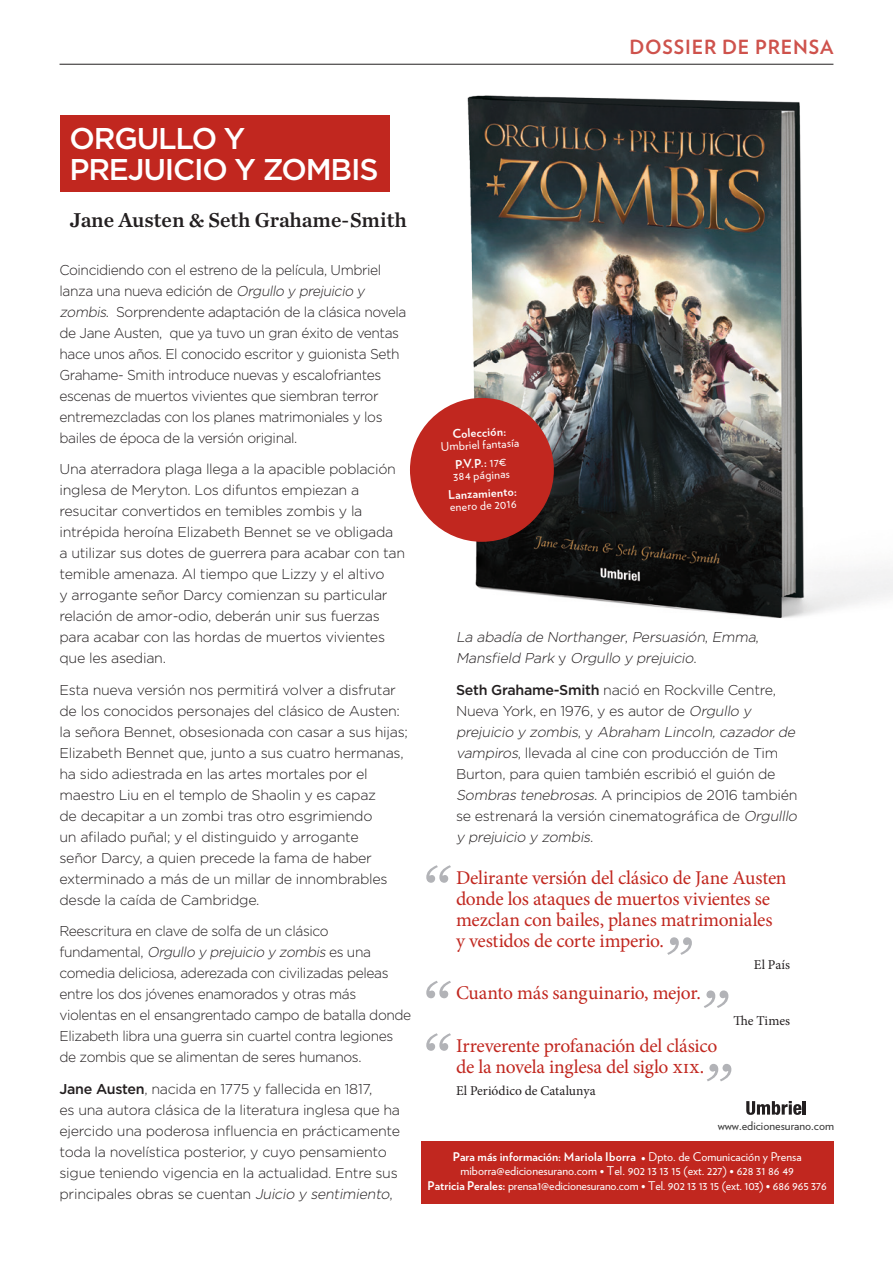
<style>
.page{position:relative;width:893px;height:1263px;background:#fff}
.page>*{position:absolute;margin:0;border:0;box-sizing:border-box;transform-origin:0 0}
._01_Titul_Llibre{font:500 30px/31.5px "Gotham";letter-spacing:-.04em;color:#fff}
._02_Autor{font:21px "Chronicle Text G1 Semi";letter-spacing:-.005em;color:#231f20}
._06_Frase_destacada{font:19.5px/21px "Minion Pro";letter-spacing:-.015em;color:#c1271f}
.t1{font:700 19.5px "Verlag";letter-spacing:.04em;color:#ce524c}
._03_Texte_general{font:300 14.25px/21px "Gotham";letter-spacing:-.02em;color:#231f20}
._03_Texte_general-2{font:italic 300 14.25px/21px "Gotham";color:#231f20}
._06_Frase_destacada-2{font:13.5px "Minion Pro";letter-spacing:.005em;color:#231f20}
.t2{font:12px/12px "Verlag";letter-spacing:-.01em;color:#fff;text-align:center}
.t3{font:700 12px/12px "Verlag";color:#fff}
.t4{font:12px "Verlag";color:#363636}
.s1{font-style:italic}
.s2{font-weight:500}
.s3{font-weight:700}
.s4{font-weight:400}
.s5{font-style:normal}
</style>
<div class="page">
<hr style="left:60px;top:64px;width:773px;height:1px;background:#231f20">
<svg style="left:426px;top:1033px;width:25px;height:18px"></svg>
<svg style="left:426px;top:865px;width:25px;height:18px"></svg>
<svg style="left:667px;top:937px;width:25px;height:18px"></svg>
<svg style="left:426px;top:981px;width:25px;height:17px"></svg>
<svg style="left:704px;top:990px;width:24px;height:18px"></svg>
<svg style="left:707px;top:1064px;width:24px;height:17px"></svg>
<img style="left:435px;top:95px;width:458px;height:524px">
<div style="left:60px;top:115px;width:329px;height:77px;background:#c1271f"></div>
<div style="left:410px;top:398px;width:144px;height:144px;background:#c1271f;border-radius:50%"></div>
<div style="left:421px;top:1141px;width:412px;height:62px;background:#c1271f"></div>
<svg style="left:746px;top:1101px;width:60px;height:14px"></svg>
<h3 class="t1" style="left:629px;top:35px;width:206px">DOSSIER DE PRENSA</h3>
<p class="_01_Titul_Llibre" style="left:70px;top:122px;width:310px">ORGULLO Y<br>PREJUICIO Y ZOMBIS</p>
<p class="_02_Autor" style="left:70px;top:203px;width:339px">Jane Austen &amp; Seth Grahame-Smith</p>
<p class="_03_Texte_general" style="left:60px;top:259px;width:348px">Coincidiendo con el estreno de la película, Umbriel lanza una nueva edición de <span class="s1">Orgullo y prejuicio y zombis</span>. Sorprendente adaptación de la clásica novela de Jane Austen, que ya tuvo un gran éxito de ventas hace unos años. El conocido escritor y guionista Seth Grahame- Smith introduce nuevas y escalofriantes escenas de muertos vivientes que siembran terror entremezcladas con los planes matrimoniales y los bailes de época de la versión original.</p>
<p class="_03_Texte_general" style="left:60px;top:458px;width:347px">Una aterradora plaga llega a la apacible población inglesa de Meryton. Los difuntos empiezan a resucitar convertidos en temibles zombis y la intrépida heroína Elizabeth Bennet se ve obligada<br>a utilizar sus dotes de guerrera para acabar con tan temible amenaza. Al tiempo que Lizzy y el altivo<br>y arrogante señor Darcy comienzan su particular relación de amor-odio, deberán unir sus fuerzas para acabar con las hordas de muertos vivientes que les asedian.</p>
<p class="_03_Texte_general" style="left:60px;top:679px;width:350px">Esta nueva versión nos permitirá volver a disfrutar de los conocidos personajes del clásico de Austen: la señora Bennet, obsesionada con casar a sus hijas; Elizabeth Bennet que, junto a sus cuatro hermanas, ha sido adiestrada en las artes mortales por el maestro Liu en el templo de Shaolin y es capaz<br>de decapitar a un zombi tras otro esgrimiendo<br>un afilado puñal; y el distinguido y arrogante<br>señor Darcy, a quien precede la fama de haber exterminado a más de un millar de innombrables desde la caída de Cambridge.</p>
<p class="_03_Texte_general" style="left:60px;top:920px;width:353px">Reescritura en clave de solfa de un clásico<br>fu n d a m e n ta l , <span class="s1">Orgullo y prejuicio y zombis</span> es u n a comedia deliciosa, aderezada con civilizadas peleas entre los dos jóvenes enamorados y otras más violentas en el ensangrentado campo de batalla donde Elizabeth libra una guerra sin cuartel contra legiones de zombis que se alimentan de seres humanos.</p>
<p class="_03_Texte_general" style="left:60px;top:1078px;width:342px"><span class="s2">Jane Austen</span>, nacida en 1775 y fallecida en 1817,<br>es una autora clásica de la literatura inglesa que ha ejercido una poderosa influencia en prácticamente toda la novelística posterior, y cuyo pensamiento sigue teniendo vigencia en la actualidad. Entre sus principales obras se cuentan <span class="s1">Juicio y sentimiento</span>,</p>
<p class="t2" style="left:440px;top:428px;width:80px;rotate:-3deg"><span class="s3">Colección:<br></span>Umbriel fantasía</p>
<p class="t2" style="left:452px;top:458px;width:58px;text-align:left;rotate:-3deg"><span class="s3">P.V.P.:</span> 17€<br>384 páginas</p>
<p class="t3" style="left:448px;top:489px;width:70px;rotate:-3deg">Lanzamiento: <span class="s4">enero de 2016</span></p>
<p class="_03_Texte_general-2" style="left:456px;top:626px;width:304px">La abadía de Northanger<span class="s5">,</span> Persuasión<span class="s5">,</span> Emma<span class="s5">,<br></span>Mansfield Park <span class="s5">y</span> Orgullo y prejuicio<span class="s5">.</span></p>
<p class="_03_Texte_general" style="left:456px;top:679px;width:345px"><span class="s2">Seth Grahame-Smith</span> nació en Rockville Centre, Nueva York, en 1976, y es autor de <span class="s1">Orgullo y prejuicio y zombis</span>, y <span class="s1">Abraham Lincoln, cazador de vampiros</span>, llevada al cine con producción de Tim Burton, para quien también escribió el guión de <span class="s1">Sombras tenebrosas</span>. A principios de 2016 también se estrenará la versión cinematográfica de <span class="s1">Orgulllo y prejuicio y zombis</span>.</p>
<p class="_06_Frase_destacada" style="left:456px;top:867px;width:332px">Delirante versión del clásico de Jane Austen donde los ataques de muertos vivientes se mezclan con bailes, planes matrimoniales<br>y vestidos de corte imperio.</p>
<p class="_06_Frase_destacada-2" style="left:754px;top:956px;width:38px">El País</p>
<p class="_06_Frase_destacada" style="left:456px;top:982px;width:246px">Cuanto más sanguinario, mejor.</p>
<p class="_06_Frase_destacada-2" style="left:734px;top:1011px;width:58px">The Times</p>
<p class="_06_Frase_destacada" style="left:456px;top:1035px;width:263px">Irreverente profanación del clásico de la novela inglesa del siglo xix.</p>
<p class="_06_Frase_destacada-2" style="left:456px;top:1082px;width:141px">El Periódico de Catalunya</p>
<p class="t4" style="left:718px;top:1119px;width:118px">www.edicionesurano.com</p>
<p class="t2" style="left:453px;top:1150px;width:350px;line-height:13.5px"><span class="s3">Para más información: Mariola Iborra</span> • Dpto. de Comunicación y Prensa miborra@edicionesurano.com • Tel. 902 13 13 15 (ext. 227) • 628 31 86 49</p>
<p class="t2" style="left:428px;top:1179px;width:401px"><span class="s3">Patricia Perales:</span> prensa1@edicionesurano.com • Tel. 902 13 13 15 (ext. 103) • 686 965 376</p>
</div>
